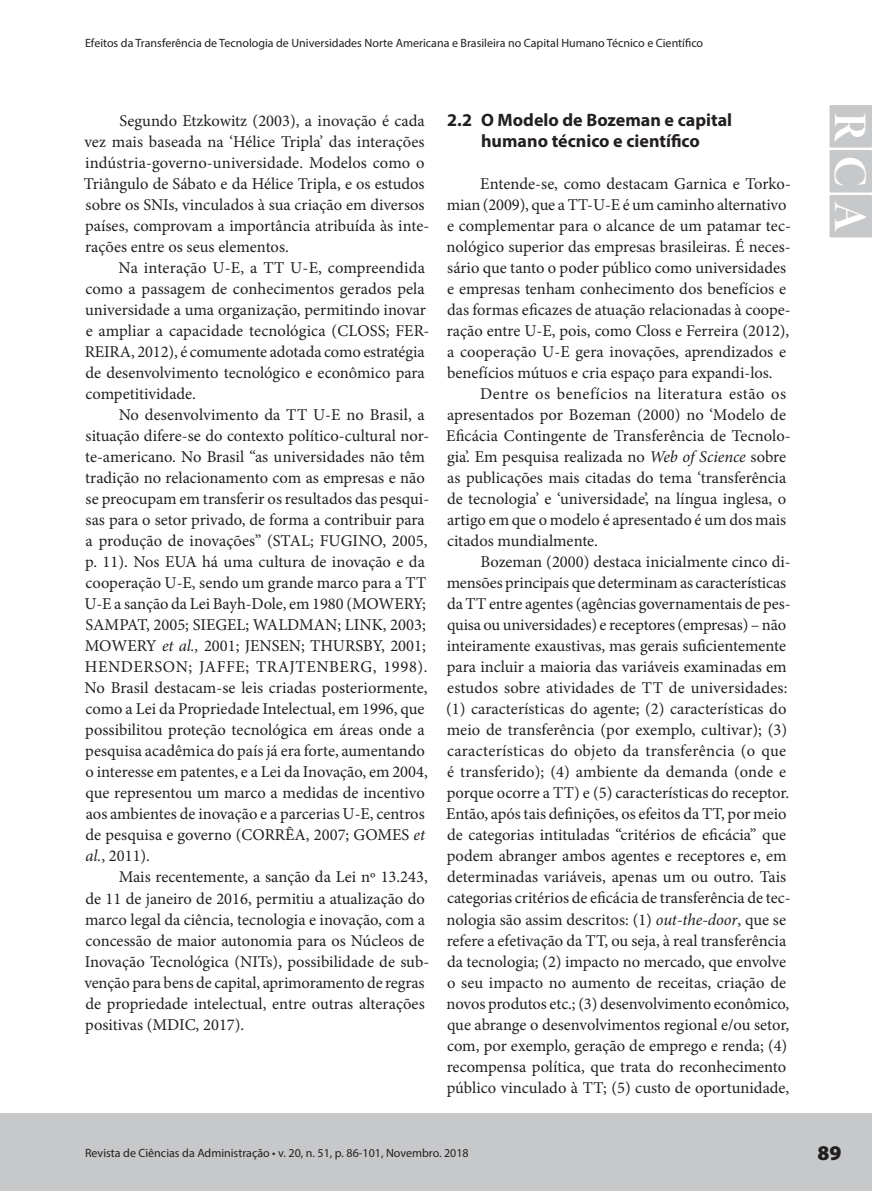
<style>
.page{position:relative;width:872px;height:1191px;background:#fff}
.page>*{position:absolute;margin:0;border:0;box-sizing:border-box;transform-origin:0 0}
.t1{font:46.8px "Minion Pro Bold Disp";color:#fff}
.t2{font:900 21px "Myriad Pro";color:#231f20}
.t3{font:700 18px/21px "Myriad Pro";color:#231f20;text-align:center}
.t4{font:16.5px/21px "Minion Pro";color:#231f20}
.t5{font:12px "Myriad Pro";color:#231f20}
.s1{font-style:italic}
</style>
<div class="page">
<div style="left:0;top:1113px;width:872px;height:78px;background:#c7c8ca"></div>
<div style="left:829px;top:105px;width:43px;height:43px;background:#c7c8ca"></div>
<div style="left:829px;top:150px;width:43px;height:42px;background:#c7c8ca"></div>
<div style="left:829px;top:195px;width:43px;height:42px;background:#c7c8ca"></div>
<p class="t5" style="left:85px;top:35px;width:619px">Efeitos da Transferência de Tecnologia de Universidades Norte Americana e Brasileira no Capital Humano Técnico e Científico</p>
<p class="t4" style="left:84px;top:110px;width:347px;text-indent:36px">Segundo Etzkowitz (2003), a inovação é cada vez mais baseada na ‘Hélice Tripla’ das interações indústria-governo-universidade. Modelos como o Triângulo de Sábato e da Hélice Tripla, e os estudos sobre os SNIs, vinculados à sua criação em diversos países, comprovam a importância atribuída às inte&shy;rações entre os seus elementos.</p>
<p class="t4" style="left:85px;top:257px;width:346px;text-indent:34px">Na interação U-E, a TT U-E, compreendida como a passagem de conhecimentos gerados pela universidade a uma organização, permitindo inovar e ampliar a capacidade tecnológica (CLOSS; FER-REIRA, 2012), é comumente adotada como estratégia de desenvolvimento tecnológico e econômico para competitividade.</p>
<p class="t4" style="left:84px;top:404px;width:346px;text-indent:34px">No desenvolvimento da TT U-E no Brasil, a situação difere-se do contexto político-cultural nor&shy;te-americano. No Brasil “as universidades não têm tradição no relacionamento com as empresas e não se preocupam em transferir os resultados das pesqui&shy;sas para o setor privado, de forma a contribuir para a produção de inovações” (STAL; FUGINO, 2005, p. 11). Nos EUA há uma cultura de inovação e da cooperação U-E, sendo um grande marco para a TT U-E a sanção da Lei Bayh-Dole, em 1980 (MOWERY; SAMPAT, 2005; SIEGEL; WALDMAN; LINK, 2003; MOWERY <span class="s1">et al.,</span> 2001; JENSEN; THURSBY, 2001; HENDERSON; JAFFE; TRAJTENBERG, 1998).<br>No Brasil destacam-se leis criadas posteriormente, como a Lei da Propriedade Intelectual, em 1996, que possibilitou proteção tecnológica em áreas onde a pesquisa acadêmica do país já era forte, aumentando o interesse em patentes, e a Lei da Inovação, em 2004, que representou um marco a medidas de incentivo aos ambientes de inovação e a parcerias U-E, centros de pesquisa e governo (CORRÊA, 2007; GOMES <span class="s1">et al.</span>, 2011).</p>
<p class="t4" style="left:84px;top:866px;width:346px;text-indent:34px">Mais recentemente, a sanção da Lei nº 13.243, de 11 de janeiro de 2016, permitiu a atualização do marco legal da ciência, tecnologia e inovação, com a concessão de maior autonomia para os Núcleos de Inovação Tecnológica (NITs), possibilidade de sub&shy;venção para bens de capital, aprimoramento de regras de propriedade intelectual, entre outras alterações positivas (MDIC, 2017).</p>
<p class="t3" style="left:447px;top:109px;width:286px">2.2 O Modelo de Bozeman e capital humano técnico e científico</p>
<p class="t4" style="left:446px;top:173px;width:346px;text-indent:34px">Entende-se, como destacam Garnica e Torko&shy;mian (2009), que a TT-U-E é um caminho alternativo e complementar para o alcance de um patamar tec&shy;nológico superior das empresas brasileiras. É neces&shy;sário que tanto o poder público como universidades e empresas tenham conhecimento dos benefícios e das formas eficazes de atuação relacionadas à coope&shy;ração entre U-E, pois, como Closs e Ferreira (2012), a cooperação U-E gera inovações, aprendizados e benefícios mútuos e cria espaço para expandi-los.</p>
<p class="t4" style="left:446px;top:383px;width:346px;text-indent:34px">Dentre os benefícios na literatura estão os apresentados por Bozeman (2000) no ‘Modelo de Eficácia Contingente de Transferência de Tecnolo&shy;gia’. Em pesquisa realizada no <span class="s1">Web of Science</span> sobre as publicações mais citadas do tema ‘transferência de tecnologia’ e ‘universidade’, na língua inglesa, o artigo em que o modelo é apresentado é um dos mais citados mundialmente.</p>
<p class="t4" style="left:446px;top:551px;width:346px;text-indent:34px">Bozeman (2000) destaca inicialmente cinco di&shy;mensões principais que determinam as características da TT entre agentes (agências governamentais de pes&shy;quisa ou universidades) e receptores (empresas) – não inteiramente exaustivas, mas gerais suficientemente para incluir a maioria das variáveis examinadas em estudos sobre atividades de TT de universidades: (1) características do agente; (2) características do meio de transferência (por exemplo, cultivar); (3) características do objeto da transferência (o que é transferido); (4) ambiente da demanda (onde e porque ocorre a TT) e (5) características do receptor.<br>Então, após tais definições, os efeitos da TT, por meio de categorias intituladas “critérios de eficácia” que podem abranger ambos agentes e receptores e, em determinadas variáveis, apenas um ou outro. Tais categorias critérios de eficácia de transferência de tec&shy;nologia são assim descritos: (1) <span class="s1">out-the-door</span>, que se refere a efetivação da TT, ou seja, à real transferência da tecnologia; (2) impacto no mercado, que envolve o seu impacto no aumento de receitas, criação de novos produtos etc.; (3) desenvolvimento econômico, que abrange o desenvolvimentos regional e/ou setor, com, por exemplo, geração de emprego e renda; (4) recompensa política, que trata do reconhecimento público vinculado à TT; (5) custo de oportunidade,</p>
<h1 class="t1" style="left:878px;top:112px;width:121px;rotate:90deg">RCA</h1>
<p class="t5" style="left:85px;top:1145px;width:385px">Revista de Ciências da Administração • v. 20, n. 51, p. 86-101, Novembro. 2018</p>
<p class="t2" style="left:817px;top:1141px;width:26px">89</p>
</div>
